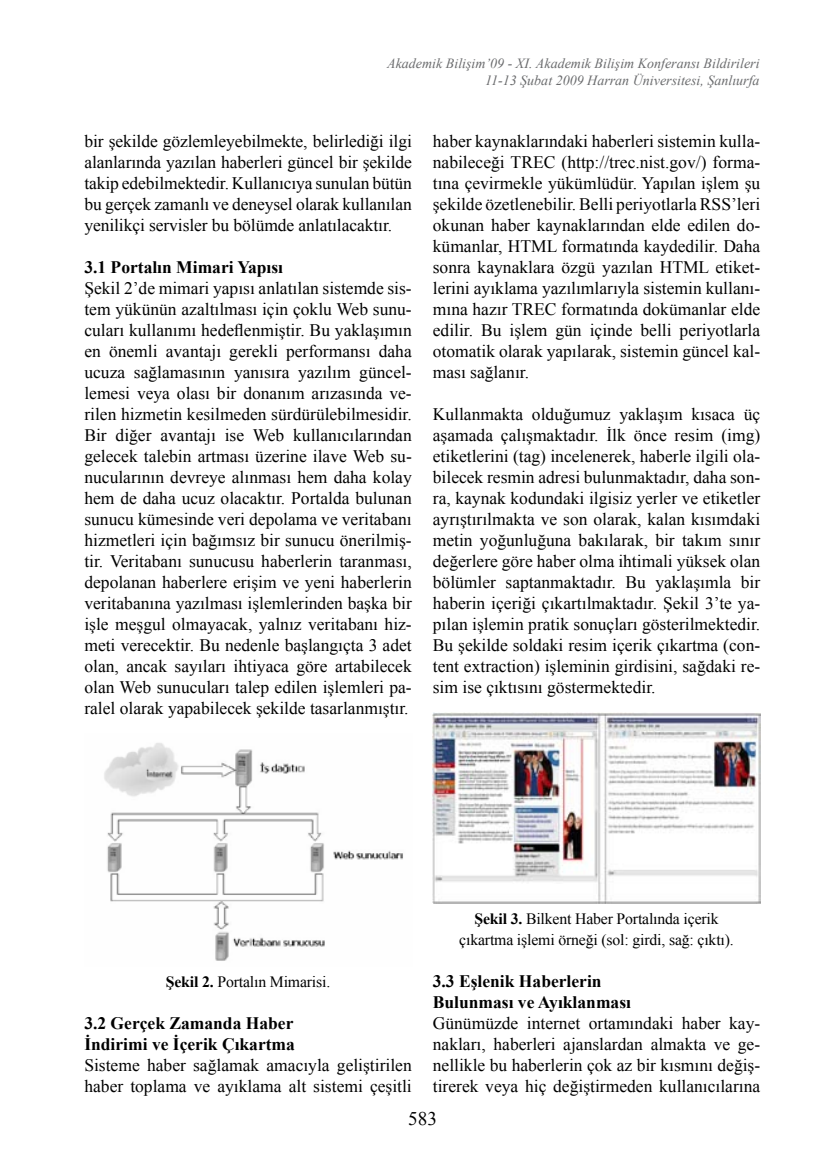
<style>
.page{position:relative;width:819px;height:1166px;background:#fff}
.page>*{position:absolute;margin:0;border:0;box-sizing:border-box;transform-origin:0 0}
.t1{font:19.25px "Times New Roman";color:#000}
.t2{font:17.5px/21px "Times New Roman";color:#000;text-align:justify}
.t3{font:700 17.5px/21px "Times New Roman";color:#000}
.t4{font:15.75px/21px "Times New Roman";letter-spacing:-.01em;color:#000;text-align:center}
.t5{font:italic 14px/16.8px "Times New Roman";color:#6a6b6d;text-align:right}
.s1{font-weight:700}
</style>
<div class="page">
<img style="left:104px;top:743px;width:299px;height:218px">
<img style="left:433px;top:713px;width:327px;height:190px">
<p class="t5" style="left:387px;top:55px;width:374px">Akademik Bilişim’09 - XI. Akademik Bilişim Konferansı Bildirileri<br>11-13 Şubat 2009 Harran Üniversitesi, Şanlıurfa</p>
<p class="t2" style="left:84px;top:130px;width:329px">bir şekilde gözlemleyebilmekte, belirlediği ilgi alanlarında yazılan haberleri güncel bir şekilde takip edebilmektedir. Kullanıcıya sunulan bütün bu gerçek zamanlı ve deneysel olarak kullanılan yenilikçi servisler bu bölümde anlatılacaktır.</p>
<p class="t3" style="left:84px;top:256px;width:200px">3.1 Portalın Mimari Yapısı</p>
<p class="t2" style="left:84px;top:277px;width:329px">Şekil 2’de mimari yapısı anlatılan sistemde sis&shy;tem yükünün azaltılması için çoklu Web sunu&shy;cuları kullanımı hedeflenmiştir. Bu yaklaşımın en önemli avantajı gerekli performansı daha ucuza sağlamasının yanısıra yazılım güncel&shy;lemesi veya olası bir donanım arızasında ve&shy;rilen hizmetin kesilmeden sürdürülebilmesidir.<br>Bir diğer avantajı ise Web kullanıcılarından gelecek talebin artması üzerine ilave Web su&shy;nucularının devreye alınması hem daha kolay hem de daha ucuz olacaktır. Portalda bulunan sunucu kümesinde veri depolama ve veritabanı hizmetleri için bağımsız bir sunucu önerilmiş&shy;tir. Veritabanı sunucusu haberlerin taranması, depolanan haberlere erişim ve yeni haberlerin veritabanına yazılması işlemlerinden başka bir işle meşgul olmayacak, yalnız veritabanı hiz&shy;meti verecektir. Bu nedenle başlangıçta 3 adet olan, ancak sayıları ihtiyaca göre artabilecek olan Web sunucuları talep edilen işlemleri pa&shy;ralel olarak yapabilecek şekilde tasarlanmıştır.</p>
<p class="t2" style="left:433px;top:130px;width:329px">haber kaynaklarındaki haberleri sistemin kulla&shy;nabileceği TREC (http://trec.nist.gov/) forma&shy;tına çevirmekle yükümlüdür. Yapılan işlem şu şekilde özetlenebilir. Belli periyotlarla RSS’leri okunan haber kaynaklarından elde edilen do&shy;kümanlar, HTML formatında kaydedilir. Daha sonra kaynaklara özgü yazılan HTML etiket&shy;lerini ayıklama yazılımlarıyla sistemin kullanı&shy;mına hazır TREC formatında dokümanlar elde edilir. Bu işlem gün içinde belli periyotlarla otomatik olarak yapılarak, sistemin güncel kal&shy;ması sağlanır.</p>
<p class="t2" style="left:433px;top:403px;width:329px">Kullanmakta olduğumuz yaklaşım kısaca üç aşamada çalışmaktadır. İlk önce resim (img) etiketlerini (tag) incelenerek, haberle ilgili ola&shy;bilecek resmin adresi bulunmaktadır, daha son&shy;ra, kaynak kodundaki ilgisiz yerler ve etiketler ayrıştırılmakta ve son olarak, kalan kısımdaki metin yoğunluğuna bakılarak, bir takım sınır değerlere göre haber olma ihtimali yüksek olan bölümler saptanmaktadır. Bu yaklaşımla bir haberin içeriği çıkartılmaktadır. Şekil 3’te ya&shy;pılan işlemin pratik sonuçları gösterilmektedir.<br>Bu şekilde soldaki resim içerik çıkartma (con&shy;tent extraction) işleminin girdisini, sağdaki re&shy;sim ise çıktısını göstermektedir.</p>
<p class="t4" style="left:166px;top:971px;width:166px"><span class="s1">Şekil 2.</span> Portalın Mimarisi.</p>
<p class="t3" style="left:84px;top:1012px;width:212px">3.2 Gerçek Zamanda Haber<br>İndirimi ve İçerik Çıkartma</p>
<p class="t2" style="left:84px;top:1054px;width:329px">Sisteme haber sağlamak amacıyla geliştirilen haber toplama ve ayıklama alt sistemi çeşitli</p>
<p class="t4" style="left:459px;top:908px;width:276px"><span class="s1">Şekil 3.</span> Bilkent Haber Portalında içerik çıkartma işlemi örneği (sol: girdi, sağ: çıktı).</p>
<p class="t3" style="left:433px;top:970px;width:200px">3.3 Eşlenik Haberlerin<br>Bulunması ve Ayıklanması</p>
<p class="t2" style="left:433px;top:1012px;width:329px">Günümüzde internet ortamındaki haber kay&shy;nakları, haberleri ajanslardan almakta ve ge&shy;nellikle bu haberlerin çok az bir kısmını değiş&shy;tirerek veya hiç değiştirmeden kullanıcılarına</p>
<p class="t1" style="left:408px;top:1106px;width:30px">583</p>
</div>
